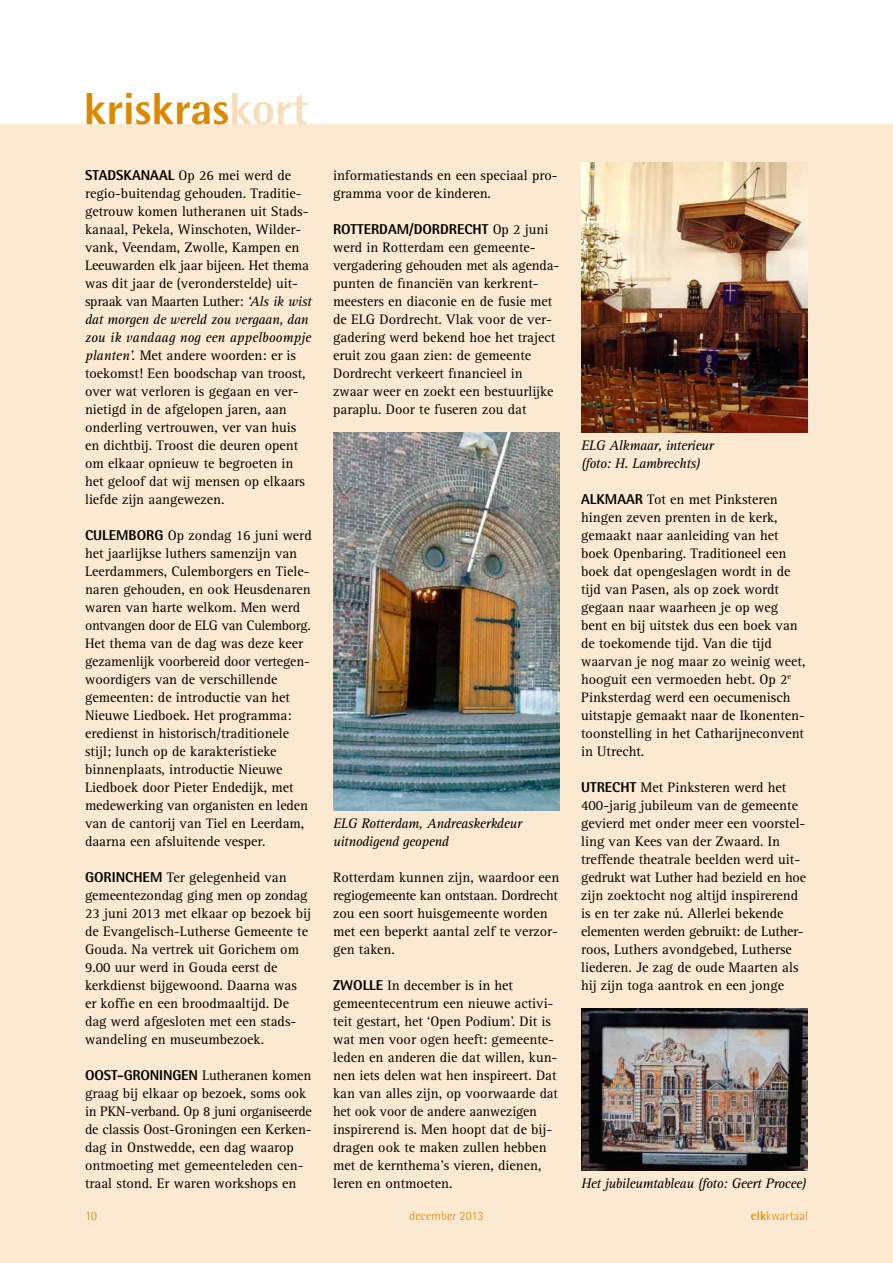
<style>
.page{position:relative;width:893px;height:1263px;background:#fff}
.page>*{position:absolute;margin:0;border:0;box-sizing:border-box;transform-origin:0 0}
.t1{font:800 45px "Rotis Semi Sans";color:#dc8900}
.t2{font:14.25px/18px "Rotis Serif";color:#000}
.t3{font:italic 14.25px/18px "Rotis Serif";letter-spacing:-.025em;color:#000}
.t4{font:800 14.25px "Rotis Semi Sans";color:#000}
.t5{font:300 12.75px "Rotis Semi Sans";color:#dc8900}
.s1{color:#f8ddb9}
.s2{font-family:"Rotis Semi Sans";font-weight:800}
.s3{font-style:italic}
.s4{font-family:"Rotis Serif";font-weight:400}
.s5{font-weight:700}
</style>
<div class="page">
<div style="left:0;top:124px;width:893px;height:1139px;background:#fbe9d1"></div>
<img style="left:333px;top:432px;width:227px;height:378px">
<img style="left:581px;top:162px;width:227px;height:270px">
<img style="left:581px;top:1008px;width:227px;height:162px">
<h1 class="t1" style="left:84px;top:80px;width:226px">kriskras<span class="s1">kort</span></h1>
<p class="t2" style="left:85px;top:167px;width:228px"><span class="s2">STADSKANAAL</span> Op 26 mei werd de regio-buitendag gehouden. Traditie&shy;getrouw komen lutheranen uit Stads&shy;kanaal, Pekela, Winschoten, Wilder&shy;vank, Veendam, Zwolle, Kampen en Leeuwarden elk jaar bijeen. Het thema was dit jaar de (veronderstelde) uit&shy;spraak van Maarten Luther: <span class="s3">‘Als ik wist dat morgen de wereld zou vergaan, dan zou ik vandaag nog een appelboompje planten’.</span> Met andere woorden: er is toekomst! Een boodschap van troost, over wat verloren is gegaan en ver&shy;nietigd in de afgelopen jaren, aan onderling vertrouwen, ver van huis en dichtbij. Troost die deuren opent om elkaar opnieuw te begroeten in het geloof dat wij mensen op elkaars liefde zijn aangewezen.</p>
<p class="t2" style="left:85px;top:527px;width:228px"><span class="s2">CULEMBORG</span> Op zondag 16 juni werd het jaarlijkse luthers samenzijn van Leerdammers, Culemborgers en Tiele&shy;naren gehouden, en ook Heusdenaren waren van harte welkom. Men werd ontvangen door de ELG van Culemborg.<br>Het thema van de dag was deze keer gezamenlijk voorbereid door vertegen&shy;woordigers van de verschillende gemeenten: de introductie van het Nieuwe Liedboek. Het programma: eredienst in historisch/traditionele stijl; lunch op de karakteristieke binnenplaats, introductie Nieuwe Liedboek door Pieter Endedijk, met medewerking van organisten en leden van de cantorij van Tiel en Leerdam, daarna een afsluitende vesper.</p>
<p class="t2" style="left:85px;top:869px;width:228px"><span class="s2">GORINCHEM</span> Ter gelegenheid van gemeentezondag ging men op zondag 23 juni 2013 met elkaar op bezoek bij de Evangelisch-Lutherse Gemeente te Gouda. Na vertrek uit Gorichem om 9.00 uur werd in Gouda eerst de kerkdienst bijgewoond. Daarna was er koffie en een broodmaaltijd. De dag werd afgesloten met een stads&shy;wandeling en museumbezoek.</p>
<p class="t2" style="left:85px;top:1067px;width:228px"><span class="s2">OOST-GRONINGEN</span> Lutheranen komen graag bij elkaar op bezoek, soms ook in PKN-verband. Op 8 juni organiseerde de classis Oost-Groningen een Kerken&shy;dag in Onstwedde, een dag waarop ontmoeting met gemeenteleden cen&shy;traal stond. Er waren workshops en</p>
<p class="t2" style="left:333px;top:167px;width:226px">informatiestands en een speciaal pro&shy;gramma voor de kinderen.</p>
<p class="t4" style="left:333px;top:220px;width:217px">ROTTERDAM/DORDRECHT <span class="s4">Op 2 juni</span></p>
<p class="t2" style="left:333px;top:239px;width:228px">werd in Rotterdam een gemeente&shy;vergadering gehouden met als agenda&shy;punten de financiën van kerkrent&shy;meesters en diaconie en de fusie met de ELG Dordrecht. Vlak voor de ver&shy;gadering werd bekend hoe het traject eruit zou gaan zien: de gemeente Dordrecht verkeert financieel in zwaar weer en zoekt een bestuurlijke paraplu. Door te fuseren zou dat</p>
<p class="t3" style="left:333px;top:815px;width:190px">ELG Rotterdam, Andreaskerkdeur uitnodigend geopend</p>
<p class="t2" style="left:333px;top:869px;width:228px">Rotterdam kunnen zijn, waardoor een regiogemeente kan ontstaan. Dordrecht zou een soort huisgemeente worden met een beperkt aantal zelf te verzor&shy;gen taken.</p>
<p class="t2" style="left:333px;top:977px;width:226px"><span class="s2">ZWOLLE</span> In december is in het gemeentecentrum een nieuwe activi&shy;teit gestart, het ‘Open Podium’. Dit is wat men voor ogen heeft: gemeente&shy;leden en anderen die dat willen, kun&shy;nen iets delen wat hen inspireert. Dat kan van alles zijn, op voorwaarde dat het ook voor de andere aanwezigen inspirerend is. Men hoopt dat de bij&shy;dragen ook te maken zullen hebben met de kernthema’s vieren, dienen, leren en ontmoeten.</p>
<p class="t3" style="left:581px;top:437px;width:134px">ELG Alkmaar, interieur (foto: H. Lambrechts)</p>
<p class="t2" style="left:581px;top:491px;width:226px"><span class="s2">ALKMAAR</span> Tot en met Pinksteren hingen zeven prenten in de kerk, gemaakt naar aanleiding van het boek Openbaring. Traditioneel een boek dat opengeslagen wordt in de tijd van Pasen, als op zoek wordt gegaan naar waarheen je op weg bent en bij uitstek dus een boek van de toekomende tijd. Van die tijd waarvan je nog maar zo weinig weet, hooguit een vermoeden hebt. Op 2<sup>e<br></sup>Pinksterdag werd een oecumenisch uitstapje gemaakt naar de Ikonenten&shy;toonstelling in het Catharijneconvent in Utrecht.</p>
<p class="t2" style="left:581px;top:779px;width:227px"><span class="s2">UTRECHT</span> Met Pinksteren werd het 400-jarig jubileum van de gemeente gevierd met onder meer een voorstel&shy;ling van Kees van der Zwaard. In treffende theatrale beelden werd uit&shy;gedrukt wat Luther had bezield en hoe zijn zoektocht nog altijd inspirerend is en ter zake nú. Allerlei bekende elementen werden gebruikt: de Luther&shy;roos, Luthers avondgebed, Lutherse liederen. Je zag de oude Maarten als hij zijn toga aantrok en een jonge</p>
<p class="t3" style="left:581px;top:1175px;width:227px">Het jubileumtableau (foto: Geert Procee)</p>
<p class="t5" style="left:85px;top:1209px;width:13px">10</p>
<p class="t5" style="left:409px;top:1209px;width:76px">december 2013</p>
<p class="t5" style="left:751px;top:1209px;width:59px"><span class="s5">elk</span>kwartaal</p>
</div>
